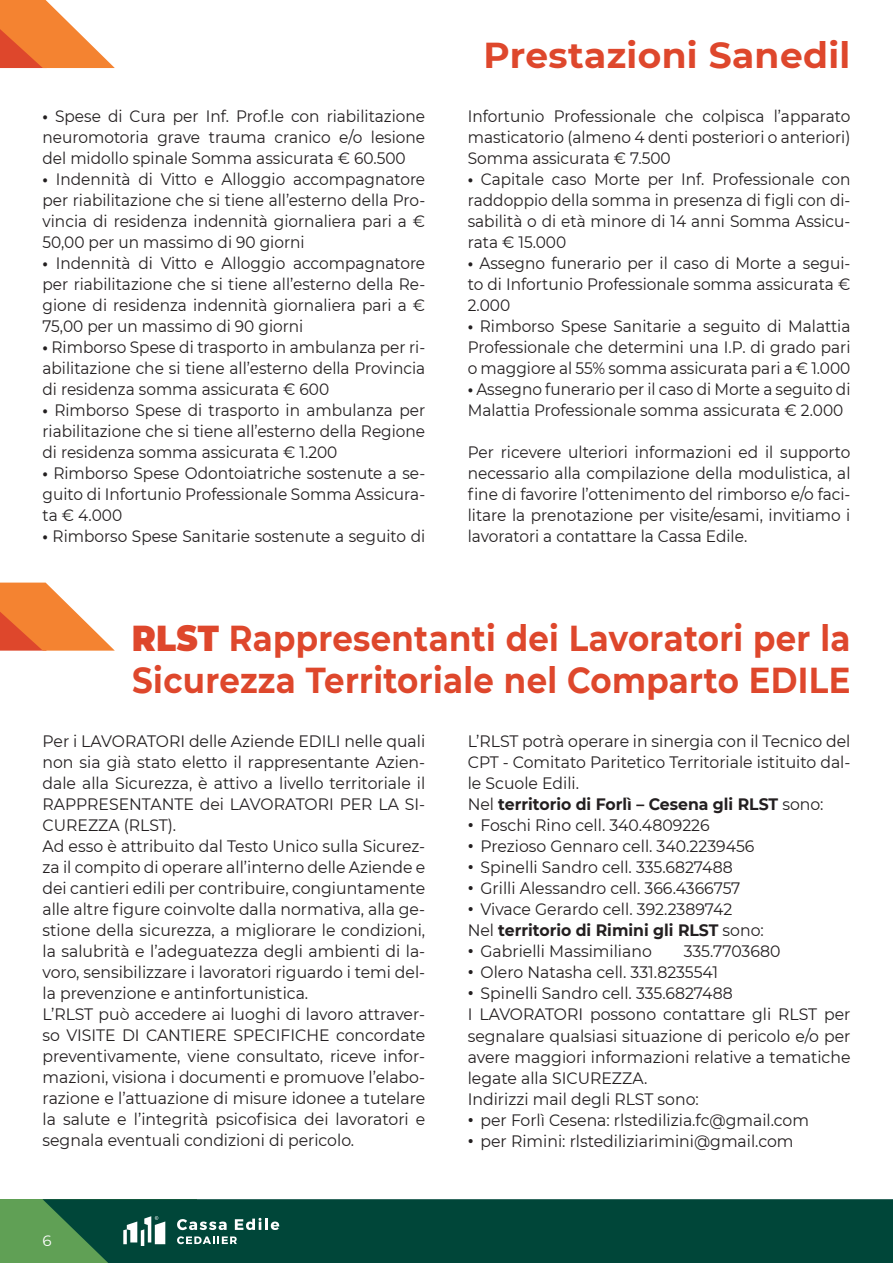
<style>
.page{position:relative;width:893px;height:1263px;background:#fff}
.page>*{position:absolute;margin:0;border:0;box-sizing:border-box;transform-origin:0 0}
.t1{font:700 36px/42.5px "Montserrat";letter-spacing:.01em;color:#de472c;scale:.9 1}
.t2{font:700 36px "Montserrat";letter-spacing:.01em;color:#de472c}
.t3{font:16.5px/21px "Montserrat";color:#231f20;text-align:justify;scale:.93 1}
.t4{font:16.5px/21px "Montserrat";color:#231f20;scale:.95 1}
.t5{font:15px "Montserrat";color:#fff}
.s1{font-weight:700}
.s2{font-weight:900}
</style>
<div class="page">
<div style="left:0;top:1199px;width:197px;height:64px;background:#60a055"></div>
<div style="left:43px;top:1199px;width:850px;height:64px;background:#004639"></div>
<svg style="left:177px;top:1219px;width:50px;height:11px"></svg>
<svg style="left:235px;top:1218px;width:44px;height:12px"></svg>
<svg style="left:177px;top:1236px;width:60px;height:8px"></svg>
<svg style="left:123px;top:1216px;width:42px;height:30px"></svg>
<svg style="left:0;top:0;width:115px;height:68px"></svg>
<svg style="left:0;top:583px;width:115px;height:68px"></svg>
<p class="t3" style="left:43px;top:105px;width:413px"><span class="s1">•</span> Spese di Cura per Inf. Prof.le con riabilitazione neuromotoria grave trauma cranico e/o lesione del midollo spinale Somma assicurata € 60.500</p>
<p class="t3" style="left:43px;top:168px;width:413px"><span class="s1">•</span> Indennità di Vitto e Alloggio accompagnatore per riabilitazione che si tiene all’esterno della Pro&shy;vincia di residenza indennità giornaliera pari a € 50,00 per un massimo di 90 giorni</p>
<p class="t3" style="left:43px;top:252px;width:413px"><span class="s1">•</span> Indennità di Vitto e Alloggio accompagnatore per riabilitazione che si tiene all’esterno della Re&shy;gione di residenza indennità giornaliera pari a € 75,00 per un massimo di 90 giorni</p>
<p class="t3" style="left:43px;top:336px;width:413px"><span class="s1">•</span> Rimborso Spese di trasporto in ambulanza per ri&shy;abilitazione che si tiene all’esterno della Provincia di residenza somma assicurata € 600</p>
<p class="t3" style="left:43px;top:399px;width:413px"><span class="s1">•</span> Rimborso Spese di trasporto in ambulanza per riabilitazione che si tiene all’esterno della Regione di residenza somma assicurata € 1.200</p>
<p class="t3" style="left:43px;top:462px;width:413px"><span class="s1">•</span> Rimborso Spese Odontoiatriche sostenute a se&shy;guito di Infortunio Professionale Somma Assicura&shy;ta € 4.000</p>
<p class="t3" style="left:43px;top:525px;width:413px"><span class="s1">•</span> Rimborso Spese Sanitarie sostenute a seguito di</p>
<h1 class="t2" style="left:484px;top:29px;width:368px">Prestazioni Sanedil</h1>
<p class="t3" style="left:468px;top:105px;width:413px">Infortunio Professionale che colpisca l’apparato masticatorio (almeno 4 denti posteriori o anteriori)<br>Somma assicurata € 7.500</p>
<p class="t3" style="left:468px;top:168px;width:413px"><span class="s1">•</span> Capitale caso Morte per Inf. Professionale con raddoppio della somma in presenza di figli con di&shy;sabilità o di età minore di 14 anni Somma Assicu&shy;rata € 15.000</p>
<p class="t3" style="left:468px;top:252px;width:413px"><span class="s1">•</span> Assegno funerario per il caso di Morte a segui&shy;to di Infortunio Professionale somma assicurata € 2.000</p>
<p class="t3" style="left:468px;top:315px;width:413px"><span class="s1">•</span> Rimborso Spese Sanitarie a seguito di Malattia Professionale che determini una I.P. di grado pari o maggiore al 55% somma assicurata pari a € 1.000</p>
<p class="t3" style="left:468px;top:378px;width:413px"><span class="s1">•</span> Assegno funerario per il caso di Morte a seguito di<br>Malattia Professionale somma assicurata € 2.000</p>
<p class="t3" style="left:468px;top:441px;width:413px">Per ricevere ulteriori informazioni ed il supporto necessario alla compilazione della modulistica, al fine di favorire l’ottenimento del rimborso e/o faci&shy;litare la prenotazione per visite/esami, invitiamo i lavoratori a contattare la Cassa Edile.</p>
<h1 class="t1" style="left:132px;top:615px;width:800px"><span class="s2">RLST</span> Rappresentanti dei Lavoratori per la<br>Sicurezza Territoriale nel Comparto EDILE</h1>
<p class="t4" style="left:43px;top:730px;width:404px">Per i LAVORATORI delle Aziende EDILI nelle quali non sia già stato eletto il rappresentante Azien&shy;dale alla Sicurezza, è attivo a livello territoriale il RAPPRESENTANTE dei LAVORATORI PER LA SI-CUREZZA (RLST).<br>Ad esso è attribuito dal Testo Unico sulla Sicurez&shy;za il compito di operare all’interno delle Aziende e dei cantieri edili per contribuire, congiuntamente alle altre figure coinvolte dalla normativa, alla ge&shy;stione della sicurezza, a migliorare le condizioni, la salubrità e l’adeguatezza degli ambienti di la&shy;voro, sensibilizzare i lavoratori riguardo i temi del&shy;la prevenzione e antinfortunistica.<br>L’RLST può accedere ai luoghi di lavoro attraver&shy;so VISITE DI CANTIERE SPECIFICHE concordate preventivamente, viene consultato, riceve infor&shy;mazioni, visiona i documenti e promuove l’elabo&shy;razione e l’attuazione di misure idonee a tutelare la salute e l’integrità psicofisica dei lavoratori e segnala eventuali condizioni di pericolo.</p>
<p class="t4" style="left:468px;top:730px;width:404px">L’RLST potrà operare in sinergia con il Tecnico del CPT - Comitato Paritetico Territoriale istituito dal&shy;le Scuole Edili.<br>Nel <span class="s1">territorio di Forlì – Cesena gli RLST</span> sono:<br><span class="s1">ظ</span> Foschi Rino cell. 340.4809226<br><span class="s1">ظ</span> Prezioso Gennaro cell. 340.2239456<br><span class="s1">ظ</span> Spinelli Sandro cell. 335.6827488<br><span class="s1">ظ</span> Grilli Alessandro cell. 366.4366757<br><span class="s1">ظ</span> Vivace Gerardo cell. 392.2389742<br>Nel <span class="s1">territorio di Rimini gli RLST</span> sono:<br><span class="s1">ظ</span> Gabrielli Massimiliano</p>
<p class="t4" style="left:468px;top:940px;width:404px;text-indent:216px">335.7703680<br><span class="s1">ظ</span> Olero Natasha cell. 331.8235541<br><span class="s1">ظ</span> Spinelli Sandro cell. 335.6827488<br>I LAVORATORI possono contattare gli RLST per segnalare qualsiasi situazione di pericolo e/o per avere maggiori informazioni relative a tematiche legate alla SICUREZZA.<br>Indirizzi mail degli RLST sono:<br><span class="s1">ظ</span> per Forlì Cesena: rlstedilizia.fc@gmail.com<br><span class="s1">ظ</span> per Rimini: rlstediliziarimini@gmail.com</p>
<p class="t5" style="left:43px;top:1230px;width:11px">6</p>
</div>
